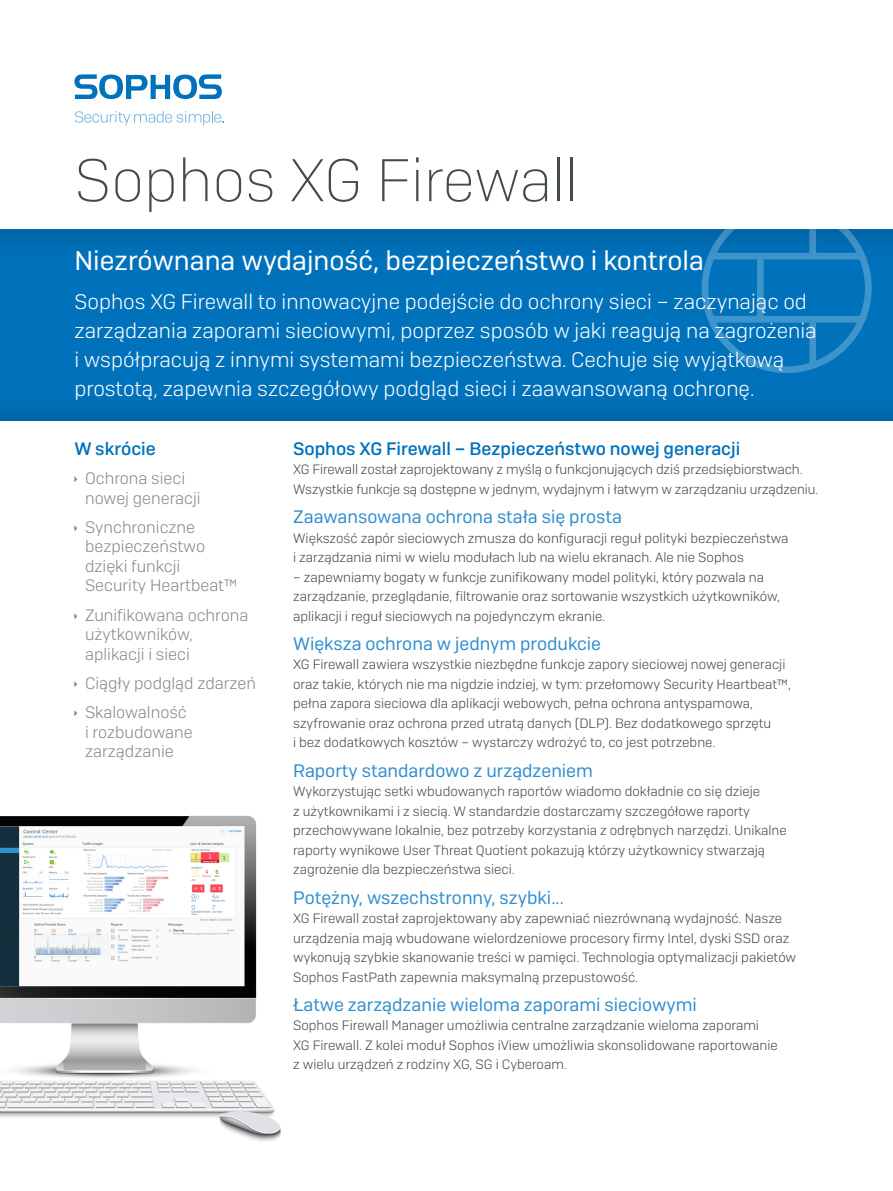
<style>
.page{position:relative;width:893px;height:1191px;background:#fff}
.page>*{position:absolute;margin:0;border:0;box-sizing:border-box;transform-origin:0 0}
.Title_2{font:200 60px "Sophos Sans";color:#43494d}
.Intro_subheading{font:27px "Sophos Sans";color:#fff}
.Intro_copy{font:300 21px/29.2px "Sophos Sans";color:#fff}
.Subheading_2{font:18px "Sophos Sans";color:#308ecd}
.Subheading_1{font:500 18px "Sophos Sans";color:#0072bc}
.t1{font:300 16.5px/19.5px "Sophos Sans";color:#81898e}
.Body_Copy{font:300 13.5px/19.5px "Sophos Sans";color:#43494d}
</style>
<div class="page">
<img style="left:0;top:815px;width:281px;height:326px">
<div style="left:0;top:228px;width:893px;height:193px;background:#231f20;opacity:.3"></div>
<svg style="left:702px;top:228px;width:170px;height:145px;background:#0f78bd"></svg>
<svg style="left:74px;top:74px;width:148px;height:25px"></svg>
<svg style="left:75px;top:111px;width:148px;height:14px"></svg>
<p class="Title_2" style="left:74px;top:145px;width:505px">Sophos XG Firewall</p>
<p class="Intro_subheading" style="left:74px;top:244px;width:631px">Niezrównana wydajność, bezpieczeństwo i kontrola</p>
<p class="Intro_copy" style="left:74px;top:286px;width:744px">Sophos XG Firewall to innowacyjne podejście do ochrony sieci – zaczynając od zarządzania zaporami sieciowymi, poprzez sposób w jaki reagują na zagrożenia i współpracują z innymi systemami bezpieczeństwa. Cechuje się wyjątkową prostotą, zapewnia szczegółowy podgląd sieci i zaawansowaną ochronę.</p>
<p class="Subheading_1" style="left:74px;top:437px;width:83px">W skrócie</p>
<p class="t1" style="left:85px;top:468px;width:117px">Ochrona sieci nowej generacji</p>
<p class="t1" style="left:85px;top:517px;width:154px">Synchroniczne bezpieczeństwo dzięki funkcji<br>Security Heartbeat™</p>
<p class="t1" style="left:85px;top:605px;width:165px">Zunifikowana ochrona użytkowników, aplikacji i sieci</p>
<p class="t1" style="left:85px;top:673px;width:173px">Ciągły podgląd zdarzeń</p>
<p class="t1" style="left:85px;top:702px;width:109px">Skalowalność i rozbudowane zarządzanie</p>
<p class="Subheading_1" style="left:293px;top:437px;width:449px">Sophos XG Firewall – Bezpieczeństwo nowej generacji</p>
<p class="Body_Copy" style="left:293px;top:459px;width:527px">XG Firewall został zaprojektowany z myślą o funkcjonujących dziś przedsiębiorstwach.<br>Wszystkie funkcje są dostępne w jednym, wydajnym i łatwym w zarządzaniu urządzeniu.</p>
<p class="Subheading_2" style="left:293px;top:506px;width:330px">Zaawansowana ochrona stała się prosta</p>
<p class="Body_Copy" style="left:293px;top:528px;width:497px">Większość zapór sieciowych zmusza do konfiguracji reguł polityki bezpieczeństwa i zarządzania nimi w wielu modułach lub na wielu ekranach. Ale nie Sophos</p>
<p class="Body_Copy" style="left:293px;top:567px;width:488px">– zapewniamy bogaty w funkcje zunifikowany model polityki, który pozwala na zarządzanie, przeglądanie, filtrowanie oraz sortowanie wszystkich użytkowników, aplikacji i reguł sieciowych na pojedynczym ekranie.</p>
<p class="Subheading_2" style="left:293px;top:633px;width:309px">Większa ochrona w jednym produkcie</p>
<p class="Body_Copy" style="left:293px;top:654px;width:499px">XG Firewall zawiera wszystkie niezbędne funkcje zapory sieciowej nowej generacji oraz takie, których nie ma nigdzie indziej, w tym: przełomowy Security Heartbeat™, pełna zapora sieciowa dla aplikacji webowych, pełna ochrona antyspamowa, szyfrowanie oraz ochrona przed utratą danych (DLP). Bez dodatkowego sprzętu<br>i bez dodatkowych kosztów – wystarczy wdrożyć to, co jest potrzebne.</p>
<p class="Subheading_2" style="left:293px;top:759px;width:301px">Raporty standardowo z urządzeniem</p>
<p class="Body_Copy" style="left:293px;top:781px;width:495px">Wykorzystując setki wbudowanych raportów wiadomo dokładnie co się dzieje<br>z użytkownikami i z siecią. W standardzie dostarczamy szczegółowe raporty przechowywane lokalnie, bez potrzeby korzystania z odrębnych narzędzi. Unikalne raporty wynikowe User Threat Quotient pokazują którzy użytkownicy stwarzają zagrożenie dla bezpieczeństwa sieci.</p>
<p class="Subheading_2" style="left:293px;top:886px;width:272px">Potężny, wszechstronny, szybki...</p>
<p class="Body_Copy" style="left:293px;top:908px;width:505px">XG Firewall został zaprojektowany aby zapewniać niezrównaną wydajność. Nasze urządzenia mają wbudowane wielordzeniowe procesory firmy Intel, dyski SSD oraz wykonują szybkie skanowanie treści w pamięci. Technologia optymalizacji pakietów Sophos FastPath zapewnia maksymalną przepustowość.</p>
<p class="Subheading_2" style="left:293px;top:993px;width:405px">Łatwe zarządzanie wieloma zaporami sieciowymi</p>
<p class="Body_Copy" style="left:293px;top:1015px;width:486px">Sophos Firewall Manager umożliwia centralne zarządzanie wieloma zaporami<br>XG Firewall. Z kolei moduł Sophos iView umożliwia skonsolidowane raportowanie z wielu urządzeń z rodziny XG, SG i Cyberoam.</p>
</div>
